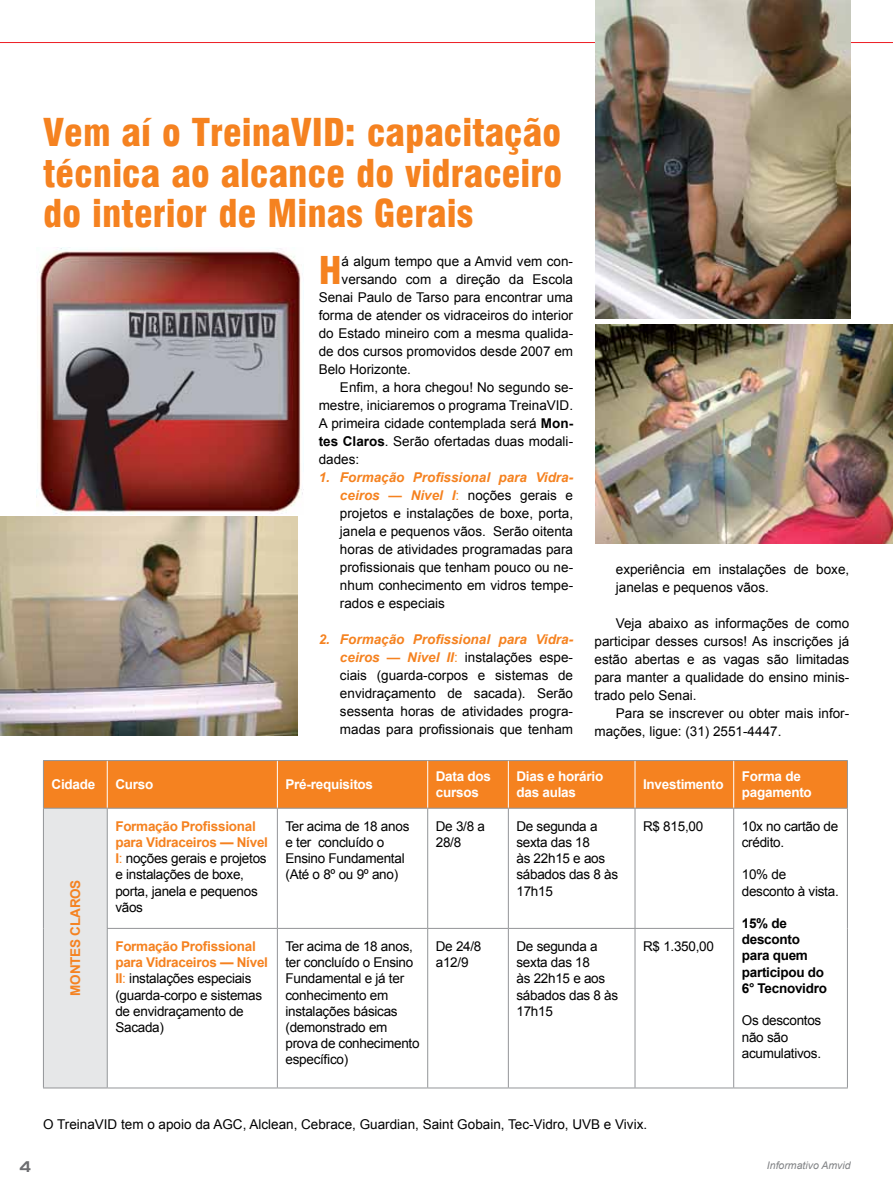
<style>
.page{position:relative;width:893px;height:1191px;background:#fff}
.page>*{position:absolute;margin:0;border:0;box-sizing:border-box;transform-origin:0 0}
.t1{font:37.5px/40.5px "Corporate Black SWFTE";color:#f58220;text-align:justify}
.t2{font:37.35px "Corporate Black SWFTE";color:#f58220}
.t3{font:15px "Aero Regular SWFTE";color:#6d6e71}
.t4{font:13.5px/18px "Arial";color:#000}
.t5{font:13.5px/16.2px "Arial";letter-spacing:-.02em;color:#000}
.t6{font:700 13.5px/16.2px "Arial";letter-spacing:-.02em;color:#fff}
.t7{font:700 13.5px/16.2px "Arial";letter-spacing:-.02em;color:#000}
.t8{font:700 13.5px "Arial";letter-spacing:-.015em;color:#f58220}
.t9{font:italic 10.5px "Arial";color:#808285}
.s1{font-weight:700}
.s2{font-weight:700;font-style:italic;color:#f58220}
.s3{color:#f58220}
.s4{font-weight:700;color:#f58220}
</style>
<div class="page">
<hr style="left:0;top:42px;width:893px;height:1px;background:#ed1d24">
<div style="left:44px;top:761px;width:803px;height:47px;background:#f58220"></div>
<div style="left:43px;top:808px;width:64px;height:280px;background:#e6e7e8"></div>
<hr style="left:107px;top:761px;width:1px;height:47px;background:#fff">
<hr style="left:277px;top:761px;width:1px;height:47px;background:#fff">
<hr style="left:427px;top:761px;width:1px;height:47px;background:#fff">
<hr style="left:508px;top:761px;width:1px;height:47px;background:#fff">
<hr style="left:635px;top:761px;width:1px;height:47px;background:#fff">
<hr style="left:733px;top:761px;width:1px;height:47px;background:#fff">
<hr style="left:43px;top:808px;width:64px;height:1px;background:#939598">
<hr style="left:43px;top:808px;width:1px;height:120px;background:#939598">
<hr style="left:43px;top:928px;width:1px;height:159px;background:#939598">
<hr style="left:107px;top:808px;width:170px;height:1px;background:#939598">
<hr style="left:107px;top:808px;width:1px;height:120px;background:#939598">
<hr style="left:277px;top:808px;width:151px;height:1px;background:#939598">
<hr style="left:277px;top:808px;width:1px;height:120px;background:#939598">
<hr style="left:428px;top:808px;width:80px;height:1px;background:#939598">
<hr style="left:427px;top:808px;width:1px;height:120px;background:#939598">
<hr style="left:508px;top:808px;width:127px;height:1px;background:#939598">
<hr style="left:508px;top:808px;width:1px;height:120px;background:#939598">
<hr style="left:635px;top:808px;width:99px;height:1px;background:#939598">
<hr style="left:635px;top:808px;width:1px;height:120px;background:#939598">
<hr style="left:734px;top:808px;width:114px;height:1px;background:#939598">
<hr style="left:733px;top:808px;width:1px;height:120px;background:#939598">
<hr style="left:847px;top:808px;width:1px;height:120px;background:#939598">
<hr style="left:847px;top:928px;width:1px;height:159px;background:#939598">
<hr style="left:734px;top:1087px;width:114px;height:1px;background:#939598">
<hr style="left:107px;top:928px;width:170px;height:1px;background:#939598">
<hr style="left:107px;top:928px;width:1px;height:159px;background:#939598">
<hr style="left:277px;top:928px;width:151px;height:1px;background:#939598">
<hr style="left:277px;top:928px;width:1px;height:159px;background:#939598">
<hr style="left:428px;top:928px;width:80px;height:1px;background:#939598">
<hr style="left:427px;top:928px;width:1px;height:159px;background:#939598">
<hr style="left:508px;top:928px;width:127px;height:1px;background:#939598">
<hr style="left:508px;top:928px;width:1px;height:159px;background:#939598">
<hr style="left:635px;top:928px;width:99px;height:1px;background:#939598">
<hr style="left:635px;top:928px;width:1px;height:159px;background:#939598">
<hr style="left:733px;top:928px;width:1px;height:159px;background:#939598">
<hr style="left:43px;top:1087px;width:64px;height:1px;background:#939598">
<hr style="left:107px;top:1087px;width:170px;height:1px;background:#939598">
<hr style="left:277px;top:1087px;width:151px;height:1px;background:#939598">
<hr style="left:428px;top:1087px;width:80px;height:1px;background:#939598">
<hr style="left:508px;top:1087px;width:127px;height:1px;background:#939598">
<hr style="left:635px;top:1087px;width:99px;height:1px;background:#939598">
<hr style="left:43px;top:761px;width:1px;height:47px;background:#939598">
<hr style="left:847px;top:761px;width:1px;height:47px;background:#939598">
<hr style="left:43px;top:760px;width:64px;height:1px;background:#939598">
<hr style="left:107px;top:760px;width:170px;height:1px;background:#939598">
<hr style="left:277px;top:760px;width:151px;height:1px;background:#939598">
<hr style="left:428px;top:760px;width:80px;height:1px;background:#939598">
<hr style="left:508px;top:760px;width:127px;height:1px;background:#939598">
<hr style="left:635px;top:760px;width:99px;height:1px;background:#939598">
<hr style="left:734px;top:760px;width:114px;height:1px;background:#939598">
<img style="left:37px;top:247px;width:266px;height:267px">
<img style="left:595px;top:0;width:255px;height:318px">
<img style="left:595px;top:324px;width:298px;height:220px">
<img style="left:0;top:516px;width:297px;height:219px">
<h1 class="t1" style="left:43px;top:113px;width:520px">Vem aí o TreinaVID : capacitação técnica ao alcance do vidraceiro do interior de Minas Gerais</h1>
<h2 class="t2" style="left:319px;top:248px;width:24px">H</h2>
<p class="t4" style="left:342px;top:252px;width:233px">á algum tempo que a Amvid vem con-</p>
<p class="t4" style="left:342px;top:270px;width:233px">versando com a direção da Escola</p>
<p class="t4" style="left:319px;top:288px;width:256px">Senai Paulo de Tarso para encontrar uma</p>
<p class="t4" style="left:319px;top:306px;width:256px">forma de atender os vidraceiros do interior</p>
<p class="t4" style="left:319px;top:324px;width:256px">do Estado mineiro com a mesma qualida-</p>
<p class="t4" style="left:319px;top:342px;width:256px">de dos cursos promovidos desde 2007 em</p>
<p class="t4" style="left:319px;top:360px;width:94px">Belo Horizonte.</p>
<p class="t4" style="left:340px;top:378px;width:235px">Enfim, a hora chegou! No segundo se-</p>
<p class="t4" style="left:319px;top:396px;width:256px">mestre, iniciaremos o programa TreinaVID.</p>
<p class="t4" style="left:319px;top:414px;width:256px">A primeira cidade contemplada será <span class="s1">Mon-</span></p>
<p class="t4" style="left:319px;top:432px;width:256px"><span class="s1">tes Claros</span>. Serão ofertadas duas modali-</p>
<p class="t4" style="left:319px;top:450px;width:42px">dades:</p>
<p class="t4" style="left:340px;top:468px;width:235px;text-align:justify;text-indent:-21px"><span class="s2">1. Formação Profissional para Vidra&shy;ceiros — Nivel I</span><span class="s3">:</span> noções gerais e projetos e instalações de boxe, porta, janela e pequenos vãos. Serão oitenta horas de atividades programadas para profissionais que tenham pouco ou ne&shy;nhum conhecimento em vidros tempe&shy;rados e especiais</p>
<p class="t4" style="left:340px;top:630px;width:235px;text-align:justify;text-indent:-21px"><span class="s2">2. Formação Profissional para Vidra&shy;ceiros — Nivel II</span><span class="s3">:</span> instalações espe&shy;ciais (guarda-corpos e sistemas de envidraçamento de sacada). Serão sessenta horas de atividades progra&shy;madas para profissionais que tenham</p>
<p class="t4" style="left:616px;top:560px;width:235px">experiência em instalações de boxe, janelas e pequenos vãos.</p>
<p class="t4" style="left:595px;top:614px;width:256px;text-align:justify;text-indent:21px">Veja abaixo as informações de como participar desses cursos! As inscrições já estão abertas e as vagas são limitadas para manter a qualidade do ensino minis&shy;trado pelo Senai.</p>
<p class="t4" style="left:595px;top:704px;width:256px;text-indent:21px">Para se inscrever ou obter mais infor&shy;mações, ligue: (31) 2551-4447.</p>
<p class="t6" style="left:52px;top:777px;width:45px">Cidade</p>
<p class="t6" style="left:115px;top:777px;width:40px">Curso</p>
<p class="t6" style="left:285px;top:777px;width:89px">Pré-requisitos</p>
<p class="t6" style="left:436px;top:769px;width:57px">Data dos cursos</p>
<p class="t6" style="left:516px;top:769px;width:88px">Dias e horário das aulas</p>
<p class="t6" style="left:643px;top:777px;width:82px">Investimento</p>
<p class="t6" style="left:742px;top:769px;width:72px">Forma de pagamento</p>
<p class="t8" style="left:67px;top:995px;width:116px;rotate:-90deg">Montes Claros</p>
<p class="t5" style="left:115px;top:818px;width:154px"><span class="s4">Formação Profissional para Vidraceiros — Nível<br>I</span><span class="s3">:</span> noções gerais e projetos e instalações de boxe, porta, janela e pequenos vãos</p>
<p class="t5" style="left:285px;top:818px;width:125px">Ter acima de 18 anos e ter concluído o<br>Ensino Fundamental (Até o 8º ou 9º ano)</p>
<p class="t4" style="left:436px;top:818px;width:51px;line-height:16.2px">De 3/8 a<br>28/8</p>
<p class="t5" style="left:516px;top:818px;width:103px">De segunda a sexta das 18<br>às 22h15 e aos sábados das 8 às<br>17h15</p>
<p class="t4" style="left:643px;top:817px;width:62px">R$ 815,00</p>
<p class="t5" style="left:742px;top:818px;width:98px">10x no cartão de crédito.</p>
<p class="t5" style="left:742px;top:866px;width:98px">10% de desconto à vista.</p>
<p class="t7" style="left:742px;top:915px;width:87px">15% de desconto para quem participou do<br>6° Tecnovidro</p>
<p class="t5" style="left:742px;top:1012px;width:81px">Os descontos não são acumulativos.</p>
<p class="t5" style="left:115px;top:938px;width:154px"><span class="s4">Formação Profissional para Vidraceiros — Nível<br>II</span><span class="s3">:</span> instalações especiais (guarda-corpo e sistemas de envidraçamento de<br>Sacada)</p>
<p class="t5" style="left:285px;top:938px;width:136px">Ter acima de 18 anos, ter concluído o Ensino<br>Fundamental e já ter conhecimento em instalações básicas (demonstrado em prova de conhecimento específico)</p>
<p class="t4" style="left:436px;top:938px;width:47px;line-height:16.2px">De 24/8 a12/9</p>
<p class="t5" style="left:516px;top:938px;width:103px">De segunda a sexta das 18<br>às 22h15 e aos sábados das 8 às<br>17h15</p>
<p class="t4" style="left:643px;top:937px;width:72px">R$ 1.350,00</p>
<p class="t4" style="left:43px;top:1115px;width:606px">O TreinaVID tem o apoio da AGC, Alclean, Cebrace, Guardian, Saint Gobain, Tec-Vidro, UVB e Vivix.</p>
<p class="t3" style="left:20px;top:1157px;width:13px">4</p>
<p class="t9" style="left:767px;top:1158px;width:85px">Informativo Amvid</p>
</div>
